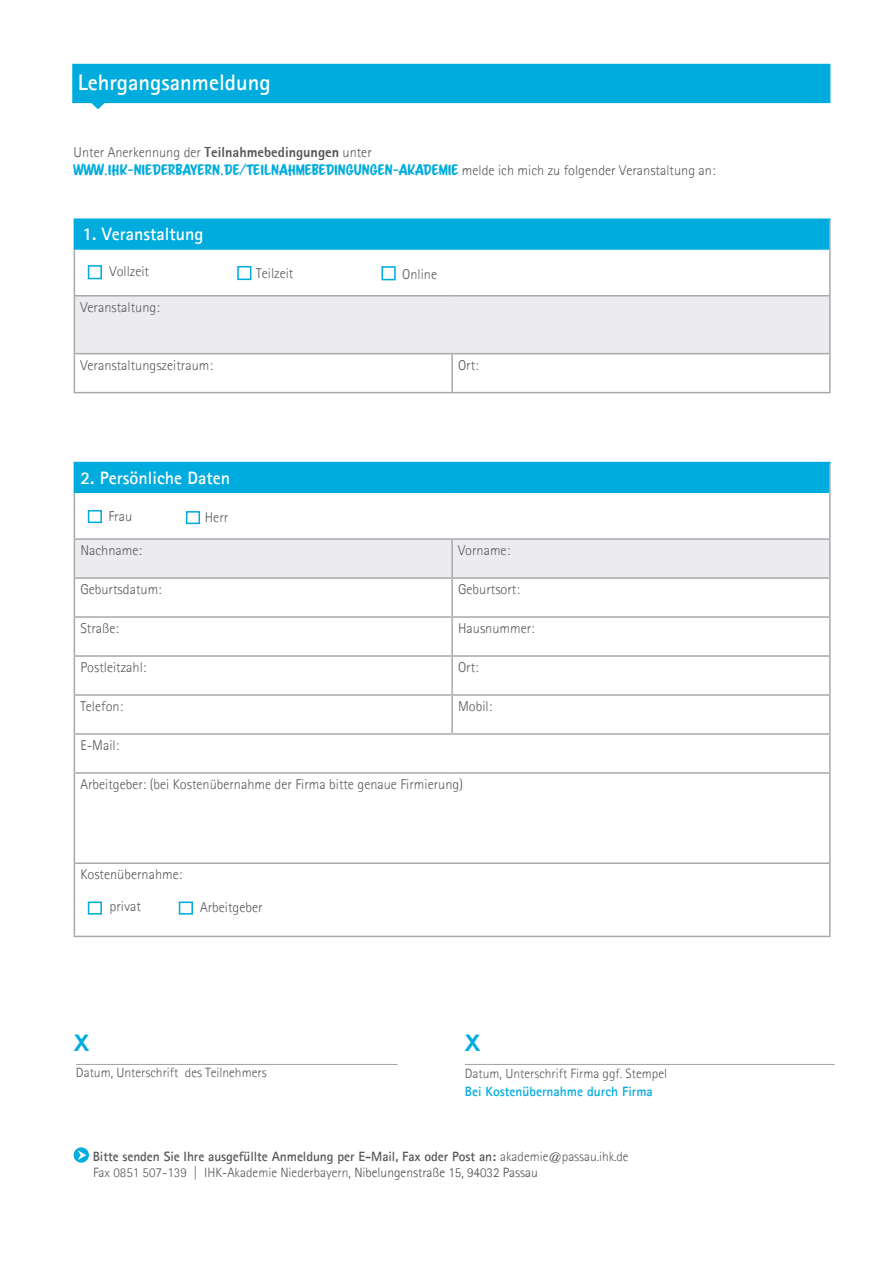
<style>
.page{position:relative;width:893px;height:1263px;background:#fff}
.page>*{position:absolute;margin:0;border:0;box-sizing:border-box;transform-origin:0 0}
.t1{font:700 35.1px "Agfa Rotis Sans Serif";color:#00acdd}
.t2{font:700 22.5px "Agfa Rotis Sans Serif";color:#fff}
.Balkenhead_1-zeilig{font:700 18px "Agfa Rotis Sans Serif";color:#fff}
.Fließtext{font:300 14.25px "Agfa Rotis Sans Serif";color:#57585a}
.t3{font:300 13.5px "Agfa Rotis Sans Serif";color:#57585a}
.Fließtext-2{font:13.5px "Scriptorama Markdown JF";color:#00acdd}
.t4{font:700 13.5px "Agfa Rotis Sans Serif";letter-spacing:-.005em;color:#57585a}
.t5{font:700 13.5px "Agfa Rotis Sans Serif";color:#00acdd}
.s1{font-weight:800}
.s2{font-weight:800;color:#4e5051}
.s3{color:#4e5051}
.s4{font-family:"Agfa Rotis Sans Serif";font-weight:300;font-size:14.25px;color:#4e5051}
.s5{font-family:"Agfa Rotis Sans Serif";font-weight:300;font-size:14.25px;color:#57585a}
.s6{font-weight:300}
.s7{color:#4b4c4d}
</style>
<div class="page">
<svg style="left:74px;top:1147px;width:15px;height:16px"></svg>
<div style="left:74px;top:219px;width:756px;height:30px;background:#00acdd"></div>
<div style="left:74px;top:296px;width:756px;height:58px;background:#ececee"></div>
<hr style="left:829px;top:220px;width:2px;height:29px;background:#a8a9ad">
<hr style="left:74px;top:250px;width:1px;height:45px;background:#a8a9ad">
<hr style="left:829px;top:249px;width:2px;height:46px;background:#a8a9ad">
<hr style="left:74px;top:295px;width:378px;height:1px;background:#a8a9ad">
<hr style="left:74px;top:296px;width:1px;height:57px;background:#a8a9ad">
<hr style="left:452px;top:295px;width:379px;height:1px;background:#a8a9ad">
<hr style="left:829px;top:296px;width:2px;height:57px;background:#a8a9ad">
<hr style="left:74px;top:353px;width:378px;height:1px;background:#a8a9ad">
<hr style="left:74px;top:354px;width:1px;height:38px;background:#a8a9ad">
<hr style="left:452px;top:353px;width:379px;height:1px;background:#a8a9ad">
<hr style="left:451px;top:354px;width:2px;height:38px;background:#a8a9ad">
<hr style="left:829px;top:354px;width:2px;height:38px;background:#a8a9ad">
<hr style="left:74px;top:392px;width:378px;height:1px;background:#a8a9ad">
<hr style="left:452px;top:392px;width:379px;height:1px;background:#a8a9ad">
<hr style="left:74px;top:218px;width:378px;height:2px;background:#00acdd">
<hr style="left:452px;top:218px;width:379px;height:2px;background:#00acdd">
<hr style="left:74px;top:248px;width:378px;height:2px;background:#00acdd">
<hr style="left:452px;top:248px;width:377px;height:2px;background:#00acdd">
<div style="left:74px;top:462px;width:756px;height:30px;background:#00acdd"></div>
<div style="left:75px;top:540px;width:754px;height:37px;background:#ececee"></div>
<hr style="left:829px;top:463px;width:2px;height:29px;background:#a8a9ad">
<hr style="left:74px;top:493px;width:1px;height:45px;background:#a8a9ad">
<hr style="left:829px;top:492px;width:2px;height:46px;background:#a8a9ad">
<hr style="left:74px;top:538px;width:378px;height:2px;background:#a8a9ad">
<hr style="left:74px;top:540px;width:1px;height:37px;background:#a8a9ad">
<hr style="left:452px;top:538px;width:379px;height:2px;background:#a8a9ad">
<hr style="left:451px;top:540px;width:2px;height:37px;background:#a8a9ad">
<hr style="left:829px;top:540px;width:2px;height:37px;background:#a8a9ad">
<hr style="left:74px;top:577px;width:378px;height:2px;background:#a8a9ad">
<hr style="left:74px;top:579px;width:1px;height:37px;background:#a8a9ad">
<hr style="left:74px;top:618px;width:1px;height:37px;background:#a8a9ad">
<hr style="left:74px;top:657px;width:1px;height:37px;background:#a8a9ad">
<hr style="left:74px;top:696px;width:1px;height:37px;background:#a8a9ad">
<hr style="left:74px;top:735px;width:1px;height:37px;background:#a8a9ad">
<hr style="left:74px;top:774px;width:1px;height:88px;background:#a8a9ad">
<hr style="left:74px;top:864px;width:1px;height:72px;background:#a8a9ad">
<hr style="left:452px;top:577px;width:379px;height:2px;background:#a8a9ad">
<hr style="left:451px;top:579px;width:2px;height:37px;background:#a8a9ad">
<hr style="left:451px;top:618px;width:2px;height:37px;background:#a8a9ad">
<hr style="left:451px;top:657px;width:2px;height:37px;background:#a8a9ad">
<hr style="left:451px;top:696px;width:2px;height:37px;background:#a8a9ad">
<hr style="left:829px;top:579px;width:2px;height:37px;background:#a8a9ad">
<hr style="left:829px;top:618px;width:2px;height:37px;background:#a8a9ad">
<hr style="left:829px;top:657px;width:2px;height:37px;background:#a8a9ad">
<hr style="left:829px;top:696px;width:2px;height:37px;background:#a8a9ad">
<hr style="left:829px;top:735px;width:2px;height:37px;background:#a8a9ad">
<hr style="left:829px;top:774px;width:2px;height:88px;background:#a8a9ad">
<hr style="left:829px;top:864px;width:2px;height:72px;background:#a8a9ad">
<hr style="left:74px;top:616px;width:378px;height:2px;background:#a8a9ad">
<hr style="left:74px;top:655px;width:378px;height:2px;background:#a8a9ad">
<hr style="left:74px;top:694px;width:378px;height:2px;background:#a8a9ad">
<hr style="left:74px;top:733px;width:378px;height:2px;background:#a8a9ad">
<hr style="left:74px;top:772px;width:378px;height:2px;background:#a8a9ad">
<hr style="left:452px;top:772px;width:379px;height:2px;background:#a8a9ad">
<hr style="left:74px;top:862px;width:378px;height:2px;background:#a8a9ad">
<hr style="left:452px;top:862px;width:379px;height:2px;background:#a8a9ad">
<hr style="left:74px;top:936px;width:378px;height:1px;background:#a8a9ad">
<hr style="left:452px;top:936px;width:379px;height:1px;background:#a8a9ad">
<hr style="left:452px;top:616px;width:379px;height:2px;background:#a8a9ad">
<hr style="left:452px;top:655px;width:379px;height:2px;background:#a8a9ad">
<hr style="left:452px;top:694px;width:379px;height:2px;background:#a8a9ad">
<hr style="left:452px;top:733px;width:379px;height:2px;background:#a8a9ad">
<hr style="left:452px;top:462px;width:379px;height:1px;background:#00acdd">
<hr style="left:74px;top:491px;width:378px;height:2px;background:#00acdd">
<hr style="left:452px;top:491px;width:377px;height:2px;background:#00acdd">
<div style="left:88px;top:265px;width:14px;height:14px;border:2px solid #00acdd"></div>
<div style="left:381px;top:266px;width:15px;height:14px;border:2px solid #00acdd"></div>
<div style="left:186px;top:511px;width:14px;height:13px;background:#fff;border:2px solid #00acdd"></div>
<div style="left:88px;top:510px;width:14px;height:13px;border:2px solid #00acdd"></div>
<div style="left:179px;top:901px;width:14px;height:14px;background:#fff;border:2px solid #00acdd"></div>
<div style="left:88px;top:901px;width:14px;height:14px;background:#fff;border:2px solid #00acdd"></div>
<hr style="left:76px;top:1064px;width:322px;height:1px;background:#a3a4a8">
<hr style="left:465px;top:1064px;width:370px;height:1px;background:#a3a4a8">
<div style="left:72px;top:64px;width:758px;height:39px;background:#00acdd"></div>
<svg style="left:90px;top:101px;width:16px;height:8px"></svg>
<div style="left:237px;top:266px;width:14px;height:14px;border:2px solid #00acdd"></div>
<svg style="left:78px;top:1150px;width:8px;height:10px"></svg>
<p class="t2" style="left:78px;top:68px;width:194px">Lehrgangsanmeldung</p>
<p class="Fließtext" style="left:74px;top:143px;width:300px">Unter Anerkennung der <span class="s1">Teilnahmebedingu</span><span class="s2">ngen</span> <span class="s3">unter</span></p>
<p class="Fließtext-2" style="left:74px;top:161px;width:643px">WWW.IHK-NIEDERBAYERN.DE/TEILNAHMEBEDINGUNGEN-AKADEMIE <span class="s4">m</span><span class="s5">elde ich mich zu folgender Veranstaltung an:</span></p>
<p class="Balkenhead_1-zeilig" style="left:83px;top:223px;width:123px">1. Veranstaltung</p>
<p class="Fließtext" style="left:110px;top:263px;width:41px">Vollzeit</p>
<p class="Fließtext" style="left:402px;top:265px;width:36px">Online</p>
<p class="Fließtext" style="left:256px;top:265px;width:39px">Teilzeit</p>
<p class="Fließtext" style="left:80px;top:298px;width:81px">Veranstaltung:</p>
<p class="Fließtext" style="left:80px;top:356px;width:134px">Veranstaltungszeitraum:</p>
<p class="Fließtext" style="left:458px;top:356px;width:22px">Ort:</p>
<p class="Balkenhead_1-zeilig" style="left:80px;top:466px;width:151px">2. Persönliche Daten</p>
<p class="Fließtext" style="left:108px;top:508px;width:25px">Frau</p>
<p class="Fließtext" style="left:205px;top:509px;width:25px">Herr</p>
<p class="Fließtext" style="left:80px;top:542px;width:63px">Nachname:</p>
<p class="Fließtext" style="left:458px;top:542px;width:53px">Vorname:</p>
<p class="Fließtext" style="left:80px;top:581px;width:83px">Geburtsdatum:</p>
<p class="Fließtext" style="left:458px;top:581px;width:63px">Geburtsort:</p>
<p class="Fließtext" style="left:80px;top:620px;width:40px">Straße:</p>
<p class="Fließtext" style="left:458px;top:620px;width:78px">Hausnummer:</p>
<p class="Fließtext" style="left:80px;top:658px;width:67px">Postleitzahl:</p>
<p class="Fließtext" style="left:458px;top:658px;width:22px">Ort:</p>
<p class="Fließtext" style="left:80px;top:697px;width:44px">Telefon:</p>
<p class="Fließtext" style="left:458px;top:697px;width:36px">Mobil:</p>
<p class="Fließtext" style="left:80px;top:736px;width:40px">E-Mail:</p>
<p class="Fließtext" style="left:80px;top:775px;width:384px">Arbeitgeber: (bei Kostenübernahme der Firma bitte genaue Firmierung)</p>
<p class="Fließtext" style="left:80px;top:866px;width:103px">Kostenübernahme:</p>
<p class="Fließtext" style="left:110px;top:898px;width:33px">privat</p>
<p class="Fließtext" style="left:200px;top:899px;width:64px">Arbeitgeber</p>
<p class="t1" style="left:74px;top:1016px;width:18px">x</p>
<p class="t1" style="left:465px;top:1016px;width:18px">x</p>
<p class="t3" style="left:76px;top:1064px;width:192px">Datum, Unterschrift des Teilnehmers</p>
<p class="t3" style="left:465px;top:1066px;width:204px">Datum, Unterschrift Firma ggf. Stempel</p>
<p class="t5" style="left:465px;top:1082px;width:189px">Bei Kostenübernahme durch Firma</p>
<p class="t4" style="left:93px;top:1147px;width:537px">Bitte senden Sie Ihre ausgefüllte Anmeldung per E-Mail, Fax oder Post an: <span class="s6">akademie@passau.ihk.de</span></p>
<p class="t3" style="left:93px;top:1164px;width:446px">Fax 0851 507-139 | IHK-Akademie Niederbayern, <span class="s7">Nibelungenstraße 15, 94032 Passau</span></p>
</div>
